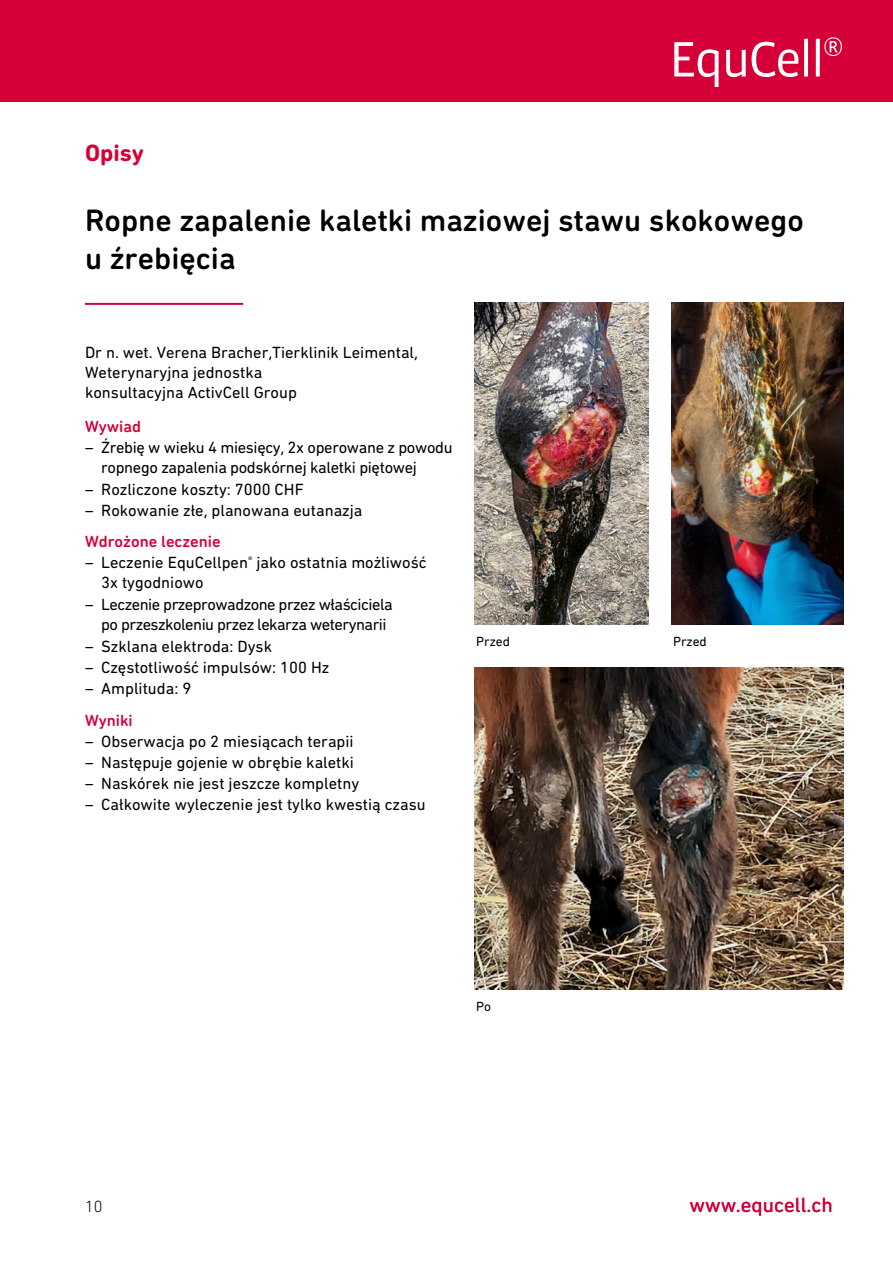
<style>
.page{position:relative;width:893px;height:1263px;background:#fff}
.page>*{position:absolute;margin:0;border:0;box-sizing:border-box;transform-origin:0 0}
.t1{font:500 31.5px/37.8px "DIN Next Rounded LT Pro";color:#000}
.t2{font:700 24px "DIN Next Rounded LT Pro";color:#d40037}
.t3{font:21px "DIN Next Rounded LT Pro";color:#d40037}
.t4{font:16.5px/19.8px "DIN Next Rounded LT Pro";color:#000}
.t5{font:16.5px/19.8px "DIN Next Rounded LT Pro";letter-spacing:-.02em;color:#000}
.t6{font:16.5px/19.8px "DIN Next Rounded LT Pro";letter-spacing:-.03em;color:#000}
.t7{font:500 16.5px "DIN Next Rounded LT Pro";color:#d40037}
.t8{font:300 16.5px "DIN Next Rounded LT Pro";color:#000}
.t9{font:13.5px "DIN Next Rounded LT Pro";color:#000}
</style>
<div class="page">
<div style="left:0;top:0;width:893px;height:101px;background:#d40037"></div>
<svg style="left:674px;top:37px;width:168px;height:50px"></svg>
<hr style="left:85px;top:303px;width:158px;height:2px;background:#d40037">
<img style="left:475px;top:668px;width:368px;height:322px">
<img style="left:671px;top:302px;width:172px;height:322px">
<img style="left:475px;top:302px;width:173px;height:322px">
<h2 class="t2" style="left:85px;top:138px;width:60px">Opisy</h2>
<h1 class="t1" style="left:85px;top:201px;width:720px">Ropne zapalenie kaletki maziowej stawu skokowego u źrebięcia</h1>
<p class="t4" style="left:85px;top:342px;width:334px">Dr n. wet. Verena Bracher,Tierklinik Leimental,<br>Weterynaryjna jednostka<br>konsultacyjna ActivCell Group</p>
<p class="t7" style="left:85px;top:417px;width:58px">Wywiad</p>
<p class="t5" style="left:101px;top:437px;width:353px;text-indent:-16px">– Źrebię w wieku 4 miesięcy, 2x operowane z powodu ropnego zapalenia podskórnej kaletki piętowej</p>
<p class="t4" style="left:85px;top:479px;width:220px">– Rozliczone koszty: 7000 CHF</p>
<p class="t4" style="left:85px;top:500px;width:279px">– Rokowanie złe, planowana eutanazja</p>
<p class="t7" style="left:85px;top:532px;width:137px">Wdrożone leczenie</p>
<p class="t4" style="left:101px;top:553px;width:327px;text-indent:-16px">– Leczenie EquCellpen<sup>®</sup> jako ostatnia możliwość<br>3x tygodniowo</p>
<p class="t6" style="left:101px;top:595px;width:293px;text-indent:-16px">– Leczenie przeprowadzone przez właściciela po przeszkoleniu przez lekarza weterynarii</p>
<p class="t4" style="left:85px;top:637px;width:189px">– Szklana elektroda: Dysk</p>
<p class="t4" style="left:85px;top:658px;width:246px">– Częstotliwość impulsów: 100 Hz</p>
<p class="t4" style="left:85px;top:679px;width:108px">– Amplituda: 9</p>
<p class="t7" style="left:85px;top:711px;width:49px">Wyniki</p>
<p class="t4" style="left:85px;top:731px;width:270px">– Obserwacja po 2 miesiącach terapii</p>
<p class="t4" style="left:85px;top:752px;width:270px">– Następuje gojenie w obrębie kaletki</p>
<p class="t4" style="left:85px;top:773px;width:276px">– Naskórek nie jest jeszcze kompletny</p>
<p class="t4" style="left:85px;top:794px;width:342px">– Całkowite wyleczenie jest tylko kwestią czasu</p>
<p class="t9" style="left:476px;top:633px;width:35px">Przed</p>
<p class="t8" style="left:85px;top:1197px;width:19px">10</p>
<p class="t9" style="left:476px;top:999px;width:16px">Po</p>
<p class="t9" style="left:673px;top:633px;width:35px">Przed</p>
<p class="t3" style="left:689px;top:1193px;width:145px">www.equcell.ch</p>
</div>
